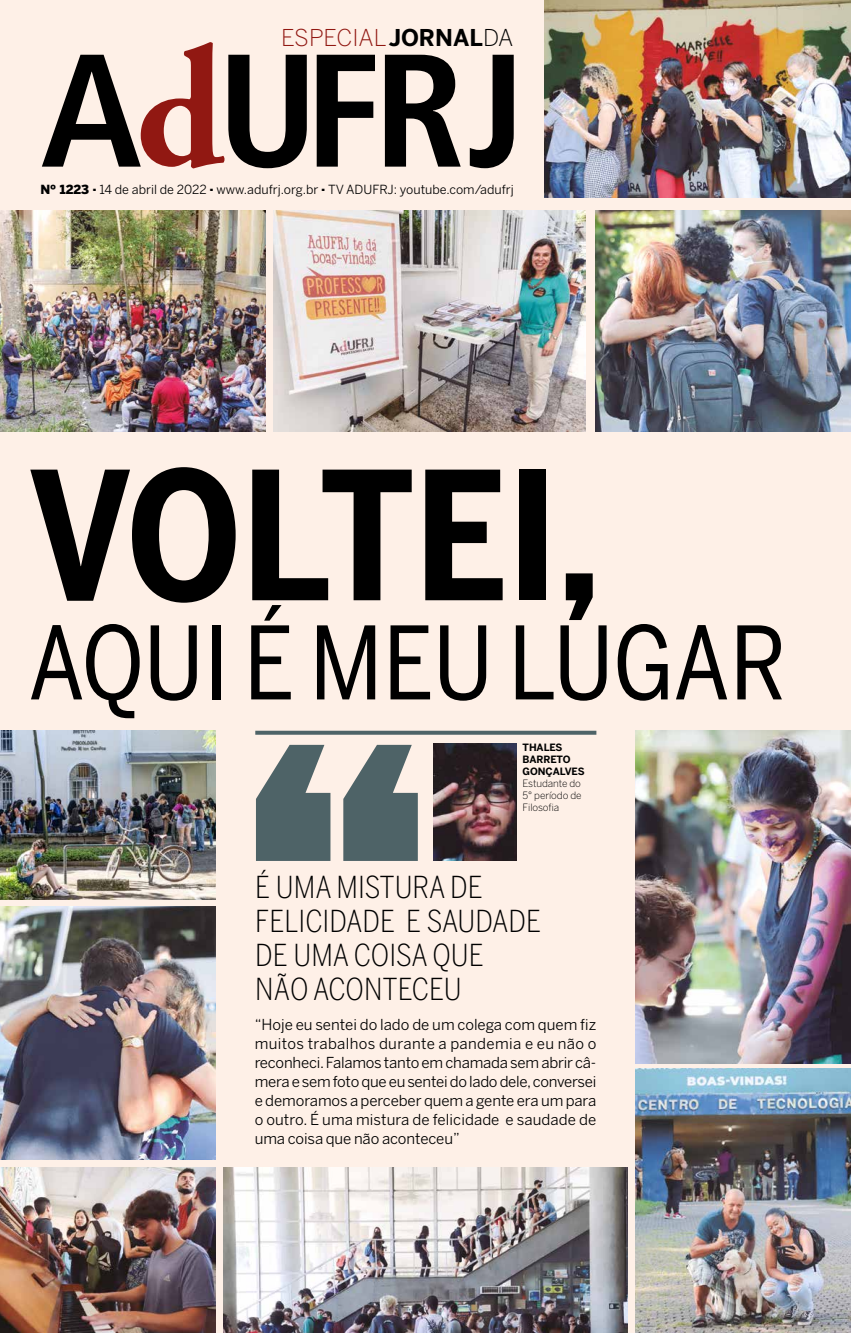
<style>
.page{position:relative;width:851px;height:1333px;background:#fff}
.page>*{position:absolute;margin:0;border:0;box-sizing:border-box;transform-origin:0 0}
.t1{font:700 176.4px "Benton Sans Cond";color:#000}
.t2{font:100px "Benton Sans Cond";letter-spacing:-.005em;color:#000}
.t3{font:300 30px/34px "Benton Sans Cond";color:#000}
.t4{font:300 23px "Benton Sans";color:#911812}
.t5{font:15px/19px "Benton Sans";letter-spacing:-.005em;color:#000;text-align:justify}
.t6{font:12.5px "Benton Sans";color:#000}
.t7{font:300 10px/12px "Benton Sans";letter-spacing:-.01em;color:#000;text-align:justify}
.t8{font:700 10px/12px "Benton Sans";letter-spacing:-.01em;color:#000}
.s1{font-weight:700;color:#000}
.s2{color:#000}
.s3{font-weight:900}
</style>
<div class="page">
<div style="left:0;top:0;width:850px;height:1332px;background:#fef0e7"></div>
<svg style="left:316px;top:55px;width:59px;height:112px"></svg>
<svg style="left:385px;top:55px;width:75px;height:112px"></svg>
<svg style="left:469px;top:55px;width:44px;height:113px"></svg>
<svg style="left:42px;top:42px;width:265px;height:126px"></svg>
<img style="left:544px;top:0;width:306px;height:197px">
<img style="left:595px;top:210px;width:255px;height:221px">
<img style="left:274px;top:210px;width:311px;height:221px">
<img style="left:0;top:210px;width:265px;height:221px">
<img style="left:635px;top:730px;width:215px;height:333px">
<img style="left:433px;top:743px;width:84px;height:117px">
<img style="left:0;top:730px;width:216px;height:169px">
<img style="left:0;top:906px;width:216px;height:253px">
<img style="left:223px;top:1167px;width:404px;height:165px">
<img style="left:0;top:1167px;width:216px;height:165px">
<img style="left:635px;top:1068px;width:215px;height:264px">
<svg style="left:255px;top:730px;width:341px;height:4px"></svg>
<svg style="left:256px;top:744px;width:162px;height:116px"></svg>
<h3 class="t4" style="left:281px;top:24px;width:234px">ESPECIAL <span class="s1">JORNAL</span><span class="s2">DA</span></h3>
<p class="t6" style="left:40px;top:182px;width:475px"><span class="s3">Nº 1223 </span><sup>.</sup> 14 de abril de 2022 <sup>.</sup> www.adufrj.org.br <sup>.</sup> TV ADUFRJ: youtube.com/adufrj</p>
<h1 class="t1" style="left:28px;top:432px;width:574px">VOLTEI,</h1>
<h2 class="t2" style="left:28px;top:604px;width:759px">AQUI É MEU LUGAR</h2>
<p class="t8" style="left:522px;top:741px;width:63px">THALES<br>BARRETO<br>GONÇALVES</p>
<p class="t7" style="left:522px;top:777px;width:60px">Estudante do 5° período de Filosofia</p>
<h3 class="t3" style="left:255px;top:869px;width:287px">É UMA MISTURA DE<br>FELICIDADE E SAUDADE<br>DE UMA COISA QUE<br>NÃO ACONTECEU</h3>
<p class="t5" style="left:255px;top:1014px;width:343px">“Hoje eu sentei do lado de um colega com quem fiz muitos trabalhos durante a pandemia e eu não o reconheci. Falamos tanto em chamada sem abrir câ&shy;mera e sem foto que eu sentei do lado dele, conversei e demoramos a perceber quem a gente era um para o outro. É uma mistura de felicidade e saudade de uma coisa que não aconteceu”</p>
</div>
